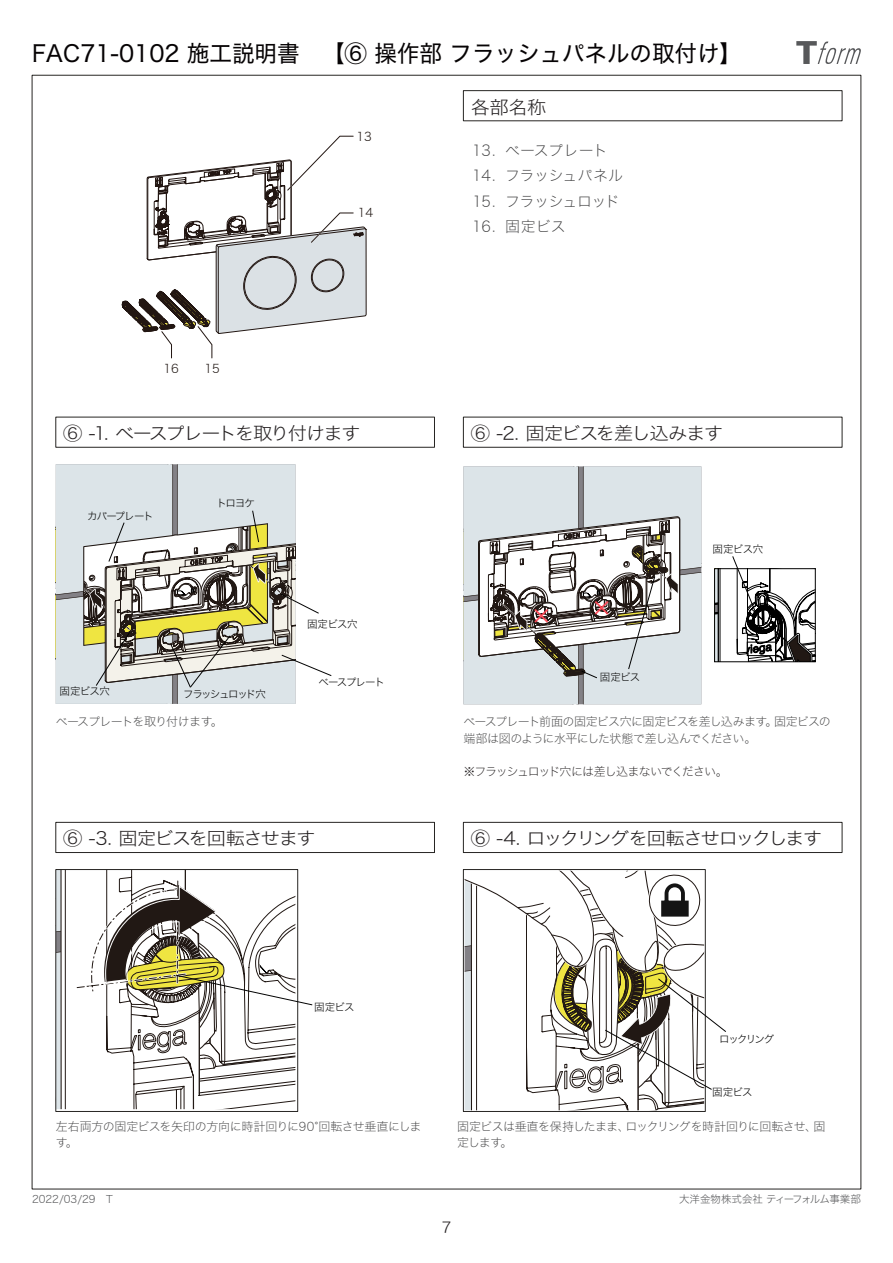
<style>
.page{position:relative;width:893px;height:1263px;background:#fff}
.page>*{position:absolute;margin:0;border:0;box-sizing:border-box;transform-origin:0 0}
.t1{font:29.55px "Hira Kaku Std W2";color:#ff4a58}
.t2{font:22.95px "Hira Kaku Std W4";color:#060304}
.t3{font:18px "Hira Kaku Std W2";letter-spacing:-.07em;color:#231f20;scale:1.07 1}
.t4{font:18px "Hira Kaku Std W2";letter-spacing:-.11em;color:#231f20;scale:1.07 1}
.t5{font:15px/25.5px "Hira Kaku Std W1";letter-spacing:-.02em;color:#3e3e3f}
.t6{font:15px "Hira Kaku Std W2";color:#231f20}
.t7{font:12px/16.5px "Hira Kaku Std W1";letter-spacing:-.055em;color:#3e3e3f}
.t8{font:12px/16.5px "Hira Kaku Std W1";letter-spacing:-.03em;color:#3e3e3f}
.t9{font:12px "Hira Kaku Std W1";letter-spacing:-.09em;color:#231f20}
.t10{font:12px "Hira Kaku Std W2";color:#211814}
.t11{font:10.5px "Hira Kaku Std W2";letter-spacing:-.075em;color:#030303}
.t12{font:10.5px "Hira Kaku Std W2";color:#57585a}
.t13{font:10.5px "Hira Kaku Std W2";letter-spacing:-.14em;color:#030303}
.t14{font:10.5px "Hira Kaku Std W2";letter-spacing:-.11em;color:#030303}
</style>
<div class="page">
<svg style="left:121px;top:135px;width:246px;height:223px"></svg>
<svg style="left:56px;top:464px;width:276px;height:240px"></svg>
<svg style="left:701px;top:466px;width:1px;height:238px"></svg>
<svg style="left:463px;top:466px;width:238px;height:238px"></svg>
<svg style="left:715px;top:556px;width:100px;height:107px"></svg>
<svg style="left:56px;top:869px;width:257px;height:242px"></svg>
<svg style="left:463px;top:869px;width:263px;height:243px"></svg>
<div style="left:463px;top:90px;width:379px;height:31px;border:1px solid #272523"></div>
<div style="left:463px;top:822px;width:379px;height:31px;border:1px solid #272523"></div>
<div style="left:56px;top:822px;width:379px;height:31px;border:1px solid #272523"></div>
<svg style="left:796px;top:41px;width:65px;height:23px"></svg>
<h2 class="t2" style="left:32px;top:36px;width:712px">FAC71-0102 施工説明書　【⑥ 操作部 フラッシュパネルの取付け】</h2>
<p class="t10" style="left:356px;top:128px;width:17px">13</p>
<p class="t10" style="left:163px;top:359px;width:17px">16</p>
<p class="t10" style="left:204px;top:359px;width:17px">15</p>
<p class="t10" style="left:358px;top:203px;width:17px">14</p>
<h3 class="t3" style="left:63px;top:420px;width:279px">⑥ -1. ベースプレートを取り付けます</h3>
<p class="t11" style="left:87px;top:508px;width:68px">カバープレート</p>
<p class="t11" style="left:216px;top:495px;width:40px">トロヨケ</p>
<p class="t11" style="left:60px;top:683px;width:52px">固定ビス穴</p>
<p class="t13" style="left:183px;top:686px;width:84px">フラッシュロッド穴</p>
<p class="t7" style="left:56px;top:713px;width:169px">ベースプレートを取り付けます。</p>
<p class="t11" style="left:307px;top:617px;width:52px">固定ビス穴</p>
<p class="t14" style="left:318px;top:674px;width:68px">ベースプレート</p>
<h3 class="t3" style="left:471px;top:93px;width:72px">各部名称</h3>
<p class="t5" style="left:505px;top:137px;width:120px">ベースプレートフラッシュパネルフラッシュロッド固定ビス</p>
<p class="t5" style="left:472px;top:137px;width:25px;text-align:justify">13.<br>14.<br>15.<br>16.</p>
<h3 class="t3" style="left:471px;top:420px;width:237px">⑥ -2. 固定ビスを差し込みます</h3>
<h1 class="t1" style="left:532px;top:591px;width:21px">×</h1>
<h1 class="t1" style="left:592px;top:583px;width:21px">×</h1>
<p class="t11" style="left:600px;top:669px;width:42px">固定ビス</p>
<p class="t11" style="left:713px;top:541px;width:52px">固定ビス穴</p>
<p class="t7" style="left:463px;top:713px;width:369px">ベースプレート前面の固定ビス穴に固定ビスを差し込みます。固定ビスの端部は図のように水平にした状態で差し込んでください。</p>
<p class="t9" style="left:463px;top:762px;width:266px">※フラッシュロッド穴には差し込まないでください。</p>
<h3 class="t3" style="left:63px;top:825px;width:238px">⑥ -3. 固定ビスを回転させます</h3>
<h3 class="t4" style="left:471px;top:825px;width:330px">⑥ -4. ロックリングを回転させロックします</h3>
<p class="t11" style="left:314px;top:999px;width:42px">固定ビス</p>
<p class="t8" style="left:56px;top:1117px;width:367px">左右両方の固定ビスを矢印の方向に時計回りに90°回転させ垂直にします。</p>
<p class="t11" style="left:719px;top:1031px;width:57px">ロックリング</p>
<p class="t11" style="left:712px;top:1084px;width:42px">固定ビス</p>
<p class="t7" style="left:457px;top:1117px;width:370px">固定ビスは垂直を保持したまま、ロックリングを時計回りに回転させ、固定します。</p>
<p class="t12" style="left:32px;top:1191px;width:82px">2022/03/29　T</p>
<p class="t12" style="left:679px;top:1191px;width:183px">大洋金物株式会社 ティーフォルム事業部</p>
<p class="t6" style="left:442px;top:1216px;width:11px">7</p>
</div>
